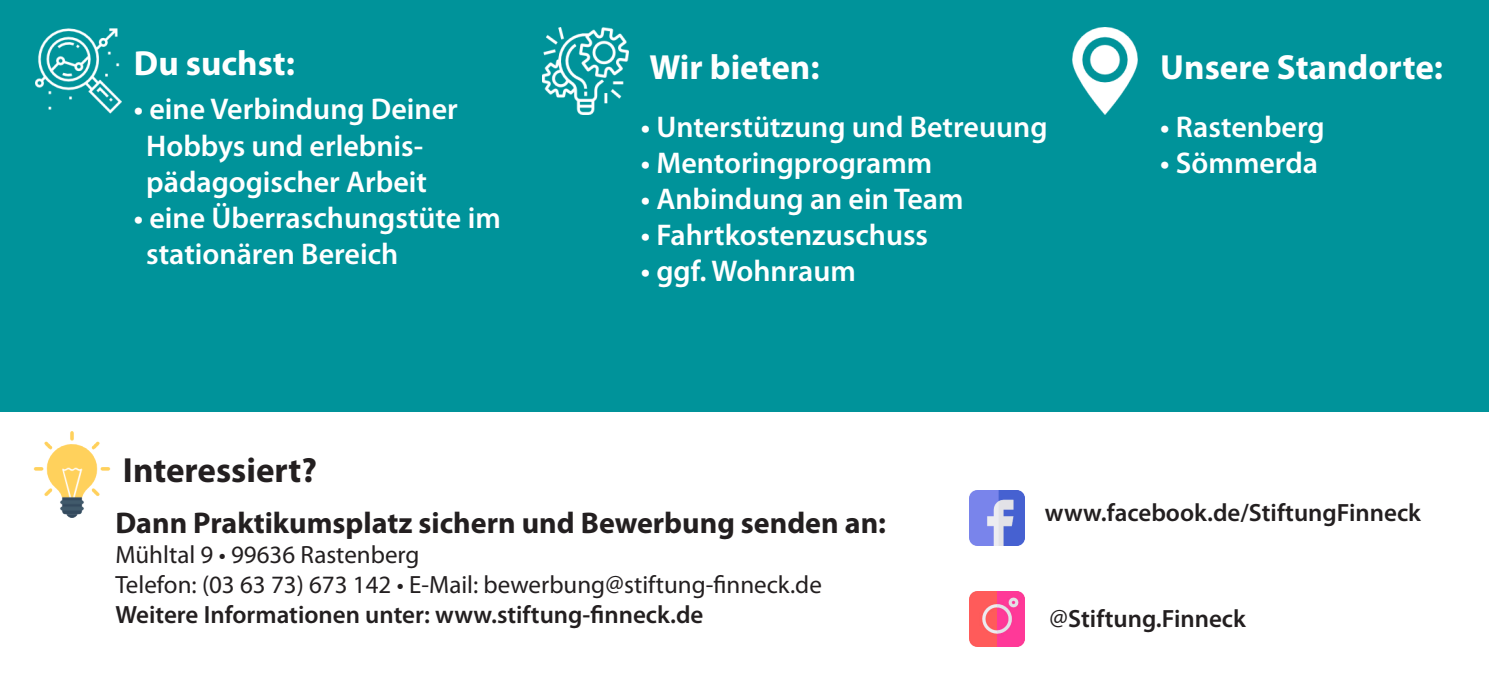
<style>
.page{position:relative;width:1489px;height:695px;background:#fff}
.page>*{position:absolute;margin:0;border:0;box-sizing:border-box;transform-origin:0 0}
.t1{font:700 35px "Myriad Pro";color:#fff}
.t2{font:700 35px "Myriad Pro";color:#231f20}
.t3{font:600 30px "Myriad Pro";color:#fff}
.t4{font:700 30px "Myriad Pro";color:#231f20}
.t5{font:600 25px "Myriad Pro";color:#231f20}
.t6{font:25px "Myriad Pro";color:#231f20}
.s1{font-weight:400}
</style>
<div class="page">
<div style="left:0;top:0;width:1488px;height:411px;background:#00939a"></div>
<img style="left:542px;top:28px;width:87px;height:86px">
<img style="left:35px;top:28px;width:87px;height:86px">
<img style="left:1072px;top:28px;width:66px;height:86px">
<img style="left:33px;top:431px;width:78px;height:86px">
<img style="left:969px;top:490px;width:55px;height:55px">
<img style="left:969px;top:591px;width:55px;height:55px">
<p class="t1" style="left:134px;top:41px;width:163px">Du suchst:</p>
<p class="t1" style="left:649px;top:45px;width:171px">Wir bieten:</p>
<p class="t3" style="left:134px;top:90px;width:325px">• eine Verbindung Deiner</p>
<p class="t3" style="left:146px;top:126px;width:278px">Hobbys und erlebnis-</p>
<p class="t3" style="left:146px;top:162px;width:282px">pädagogischer Arbeit</p>
<p class="t3" style="left:134px;top:198px;width:368px">• eine Überraschungstüte im</p>
<p class="t3" style="left:146px;top:234px;width:254px">stationären Bereich</p>
<p class="t3" style="left:640px;top:107px;width:408px">• Unterstützung und Betreuung</p>
<p class="t3" style="left:640px;top:143px;width:293px">• Mentoringprogramm</p>
<p class="t3" style="left:640px;top:179px;width:324px">• Anbindung an ein Team</p>
<p class="t3" style="left:640px;top:215px;width:289px">• Fahrtkostenzuschuss</p>
<p class="t3" style="left:640px;top:251px;width:217px">• ggf. Wohnraum</p>
<p class="t2" style="left:123px;top:447px;width:195px">Interessiert?</p>
<p class="t1" style="left:1160px;top:45px;width:284px">Unsere Standorte:</p>
<p class="t3" style="left:1160px;top:107px;width:166px">• Rastenberg</p>
<p class="t3" style="left:1160px;top:143px;width:159px">• Sömmerda</p>
<p class="t4" style="left:115px;top:503px;width:772px">Dann Praktikumsplatz sichern und Bewerbung senden an:</p>
<p class="t6" style="left:115px;top:539px;width:306px">Mühltal 9 • 99636 Rastenberg</p>
<p class="t6" style="left:115px;top:569px;width:708px">Telefon: (03 63 73) 673 142 • E-Mail: bewerbung@stiftung-finneck.de</p>
<p class="t5" style="left:115px;top:598px;width:589px">Weitere Informationen unter: www.stiftung-finneck.de</p>
<p class="t5" style="left:1044px;top:497px;width:377px">www.facebook.de/StiftungFinneck</p>
<p class="t5" style="left:1049px;top:602px;width:198px"><span class="s1">@</span>Stiftung.Finneck</p>
</div>
